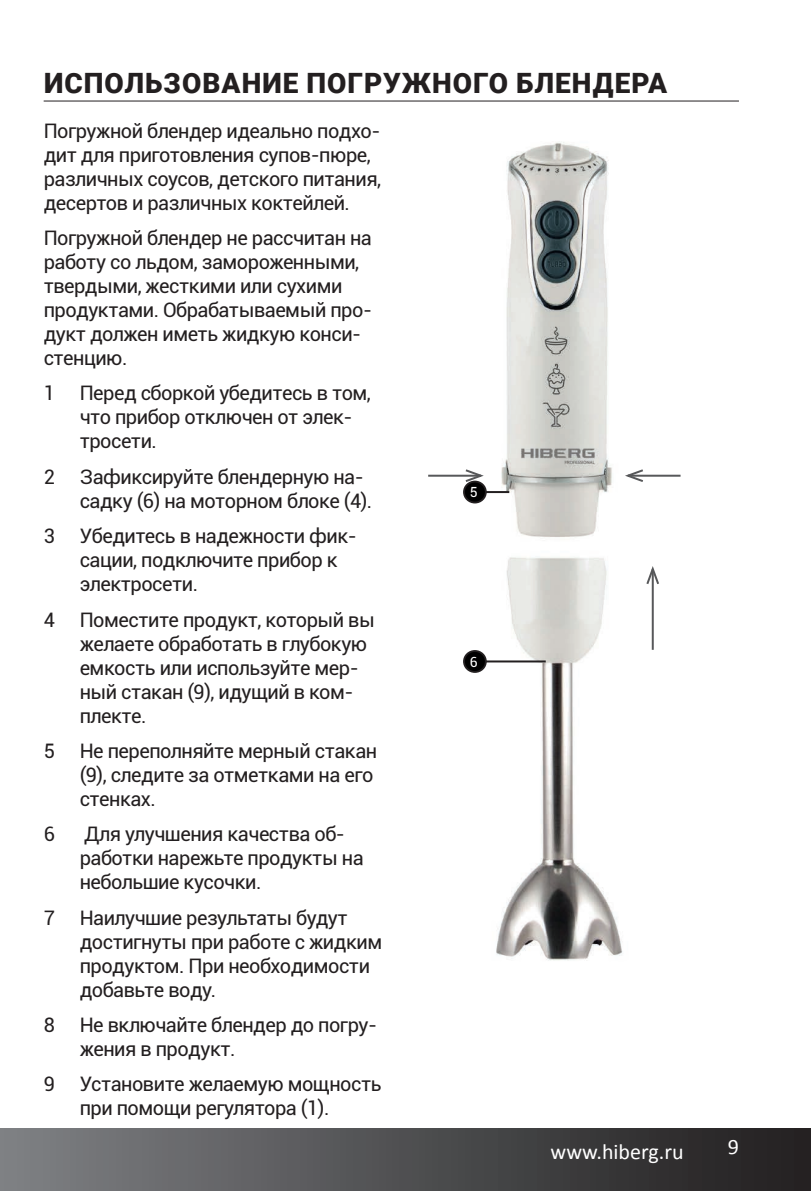
<style>
.page{position:relative;width:811px;height:1191px;background:#fff}
.page>*{position:absolute;margin:0;border:0;box-sizing:border-box;transform-origin:0 0}
.t1{font:900 28px "Roboto";letter-spacing:.035em;color:#231f20}
.t2{font:22px "Calibri";color:#fff}
.t3{font:20px/24px "Roboto";letter-spacing:-.025em;color:#231f20}
.t4{font:14px "Roboto";color:#fff}
</style>
<div class="page">
<div style="left:0;top:1128px;width:811px;height:63px;background:linear-gradient(to right,#7f8184,#201e1f)"></div>
<hr style="left:44px;top:100px;width:695px;height:1px;background:#231f20">
<img style="left:472px;top:142px;width:151px;height:819px">
<hr style="left:628px;top:475px;width:52px;height:2px;background:#57585a">
<svg style="left:622px;top:468px;width:23px;height:16px"></svg>
<hr style="left:428px;top:475px;width:53px;height:2px;background:#57585a">
<svg style="left:463px;top:468px;width:24px;height:16px"></svg>
<hr style="left:652px;top:569px;width:2px;height:81px;background:#57585a">
<svg style="left:646px;top:566px;width:13px;height:20px"></svg>
<hr style="left:475px;top:491px;width:34px;height:2px;background:#231f20">
<div style="left:464px;top:481px;width:22px;height:21px;background:#000;border-radius:50%"></div>
<div style="left:463px;top:480px;width:24px;height:23px;border:2px solid #231f20;border-radius:50%"></div>
<hr style="left:475px;top:660px;width:71px;height:2px;background:#231f20">
<div style="left:464px;top:651px;width:22px;height:21px;background:#000;border-radius:50%"></div>
<div style="left:463px;top:650px;width:24px;height:23px;border:2px solid #231f20;border-radius:50%"></div>
<h1 class="t1" style="left:44px;top:63px;width:624px">ИСПОЛЬЗОВАНИЕ ПОГРУЖНОГО БЛЕНДЕРА</h1>
<p class="t3" style="left:44px;top:118px;width:339px">Погружной блендер идеально подхо&shy;дит для приготовления супов-пюре, различных соусов, детского питания, десертов и различных коктейлей.</p>
<p class="t3" style="left:44px;top:225px;width:330px">Погружной блендер не рассчитан на работу со льдом, замороженными, твердыми, жесткими или сухими продуктами. Обрабатываемый про&shy;дукт должен иметь жидкую конси&shy;стенцию.</p>
<p class="t3" style="left:80px;top:380px;width:293px;text-indent:-36px">1 Перед сборкой убедитесь в том, что прибор отключен от элек&shy;тросети.</p>
<p class="t3" style="left:80px;top:464px;width:294px;text-indent:-36px">2 Зафиксируйте блендерную на&shy;садку (6) на моторном блоке (4).</p>
<p class="t3" style="left:80px;top:523px;width:279px;text-indent:-36px">3 Убедитесь в надежности фик&shy;сации, подключите прибор к электросети.</p>
<p class="t3" style="left:80px;top:606px;width:297px;text-indent:-36px">4 Поместите продукт, который вы желаете обработать в глубокую емкость или используйте мер&shy;ный стакан (9), идущий в ком&shy;плекте.</p>
<p class="t3" style="left:80px;top:738px;width:299px;text-indent:-36px">5 Не переполняйте мерный стакан (9), следите за отметками на его стенках.</p>
<p class="t3" style="left:44px;top:821px;width:13px">6</p>
<p class="t3" style="left:80px;top:821px;width:285px">Для улучшения качества об&shy;работки нарежьте продукты на небольшие кусочки.</p>
<p class="t3" style="left:80px;top:904px;width:304px;text-indent:-36px">7 Наилучшие результаты будут достигнуты при работе с жидким продуктом. При необходимости добавьте воду.</p>
<p class="t3" style="left:80px;top:1012px;width:299px;text-indent:-36px">8 Не включайте блендер до погру&shy;жения в продукт.</p>
<p class="t3" style="left:80px;top:1071px;width:303px;text-indent:-36px">9 Установите желаемую мощность при помощи регулятора (1).</p>
<p class="t4" style="left:470px;top:482px;width:9px">5</p>
<p class="t4" style="left:470px;top:652px;width:9px">6</p>
<p class="t2" style="left:550px;top:1137px;width:135px">www.hiberg.ru</p>
<p class="t2" style="left:728px;top:1133px;width:13px">9</p>
</div>
